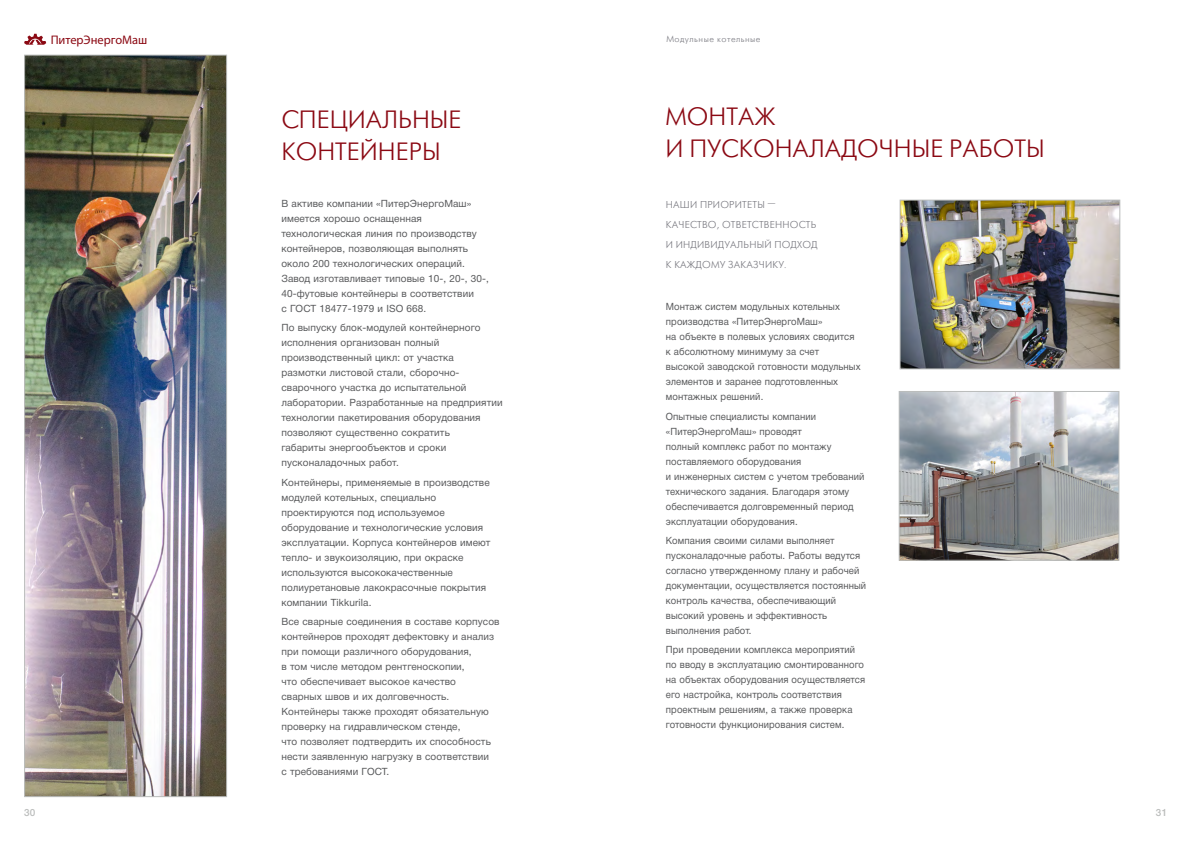
<style>
.page{position:relative;width:1191px;height:842px;background:#fff}
.page>*{position:absolute;margin:0;border:0;box-sizing:border-box;transform-origin:0 0}
.t1{font:25px/32px "Futuris Light C";color:#8b0913}
.t2{font:12.4px "Myriad Pro";color:#8b0913}
.t3{font:10px/15px "Helvetica Neue Cyr";letter-spacing:.01em;color:#58595b}
.t4{font:10px/15px "Helvetica Neue Cyr";letter-spacing:.01em;color:#58595b;scale:.95 1}
.t5{font:10px/20px "Futuris Light C";letter-spacing:.02em;color:#7a7a81}
.t6{font:500 10px "Helvetica Neue Cyr";color:#bbbdbc}
.t7{font:9px "Futuris Light C";color:#7a7a81}
</style>
<div class="page">
<svg style="left:24px;top:34px;width:22px;height:11px"></svg>
<img style="left:26px;top:57px;width:199px;height:738px">
<div style="left:24px;top:55px;width:203px;height:742px;border:1px solid #bbbdbc"></div>
<img style="left:902px;top:202px;width:216px;height:165px">
<div style="left:900px;top:200px;width:220px;height:169px;border:1px solid #bbbdbc"></div>
<img style="left:901px;top:393px;width:216px;height:165px">
<div style="left:899px;top:391px;width:220px;height:169px;border:1px solid #bbbdbc"></div>
<p class="t2" style="left:51px;top:32px;width:98px">ПитерЭнергоМаш</p>
<p class="t7" style="left:666px;top:35px;width:96px">Модульные котельные</p>
<h1 class="t1" style="left:281px;top:104px;width:182px">специальные<br>КОНТЕЙНЕ</h1>
<h1 class="t1" style="left:409px;top:136px;width:29px">РЫ</h1>
<p class="t3" style="left:281px;top:196px;width:209px">В активе компании «ПитерЭнергоМаш» имеется хорошо оснащенная технологическая линия по производству контейнеров, позволяющая выполнять около 200 технологических операций.<br>Завод изготавливает типовые 10-, 20-, 30-, 40-футовые контейнеры в соответствии<br>с ГОСТ 18477-1979 и ISO 668.</p>
<p class="t3" style="left:281px;top:320px;width:223px">По выпуску блок-модулей контейнерного исполнения организован полный производственный цикл: от участка<br>размотки листовой стали, сборочно&shy;сварочного участка до испытательной лаборатории. Разработанные на предприятии технологии пакетирования оборудования позволяют существенно сократить<br>габариты энергообъектов и сроки пусконаладочных работ.</p>
<p class="t3" style="left:281px;top:475px;width:210px">Контейнеры, применяемые в производстве модулей котельных, специально проектируются под используемое оборудование и технологические условия эксплуатации. Корпуса контейнеров имеют тепло- и звукоизоляцию, при окраске используются высококачественные полиуретановые лакокрасочные покрытия компании Tikkurila.</p>
<p class="t3" style="left:281px;top:614px;width:220px">Все сварные соединения в составе корпусов контейнеров проходят дефектовку и анализ при помощи различного оборудования,<br>в том числе методом рентгеноскопии,<br>что обеспечивает высокое качество<br>сварных швов и их долговечность.<br>Контейнеры также проходят обязательную проверку на гидравлическом стенде,<br>что позволяет подтвердить их способность нести заявленную нагрузку в соответствии<br>с требованиями ГОСТ.</p>
<h1 class="t1" style="left:665px;top:101px;width:381px">монтаж<br>и пусконаладочные работы</h1>
<p class="t5" style="left:666px;top:195px;width:9px">Наши</p>
<p class="t5" style="left:700px;top:195px;width:8px">при</p>
<p class="t5" style="left:666px;top:195px;width:153px;text-indent:54px">оритеты — качество, ответственность ии нди видуальный п одход к каждому заказчи ку.</p>
<p class="t4" style="left:666px;top:300px;width:206px">Монтаж систем модульных котельных производства «ПитерЭнергоМаш»<br>на объекте в полевых условиях сводится к абсолютному минимуму за счет<br>высокой заводской готовности модульных элементов и заранее подготовленных монтажных решений.</p>
<p class="t4" style="left:666px;top:409px;width:211px">Опытные специалисты компании «ПитерЭнергоМаш» проводят<br>полный комплекс работ по монтажу поставляемого оборудования<br>и инженерных систем с учетом требований технического задания. Благодаря этому обеспечивается долговременный период эксплуатации оборудования.</p>
<p class="t4" style="left:666px;top:533px;width:212px">Компания своими силами выполняет пусконаладочные работы. Работы ведутся согласно утвержденному плану и рабочей документации, осуществляется постоянный контроль качества, обеспечивающий высокий уровень и эффективность выполнения работ.</p>
<p class="t4" style="left:666px;top:642px;width:211px">При проведении комплекса мероприятий по вводу в эксплуатацию смонтированного на объектах оборудования осуществляется его настройка, контроль соответствия проектным решениям, а также проверка готовности функционирования систем.</p>
<p class="t6" style="left:24px;top:807px;width:13px">30</p>
<p class="t6" style="left:1155px;top:807px;width:13px">31</p>
</div>
